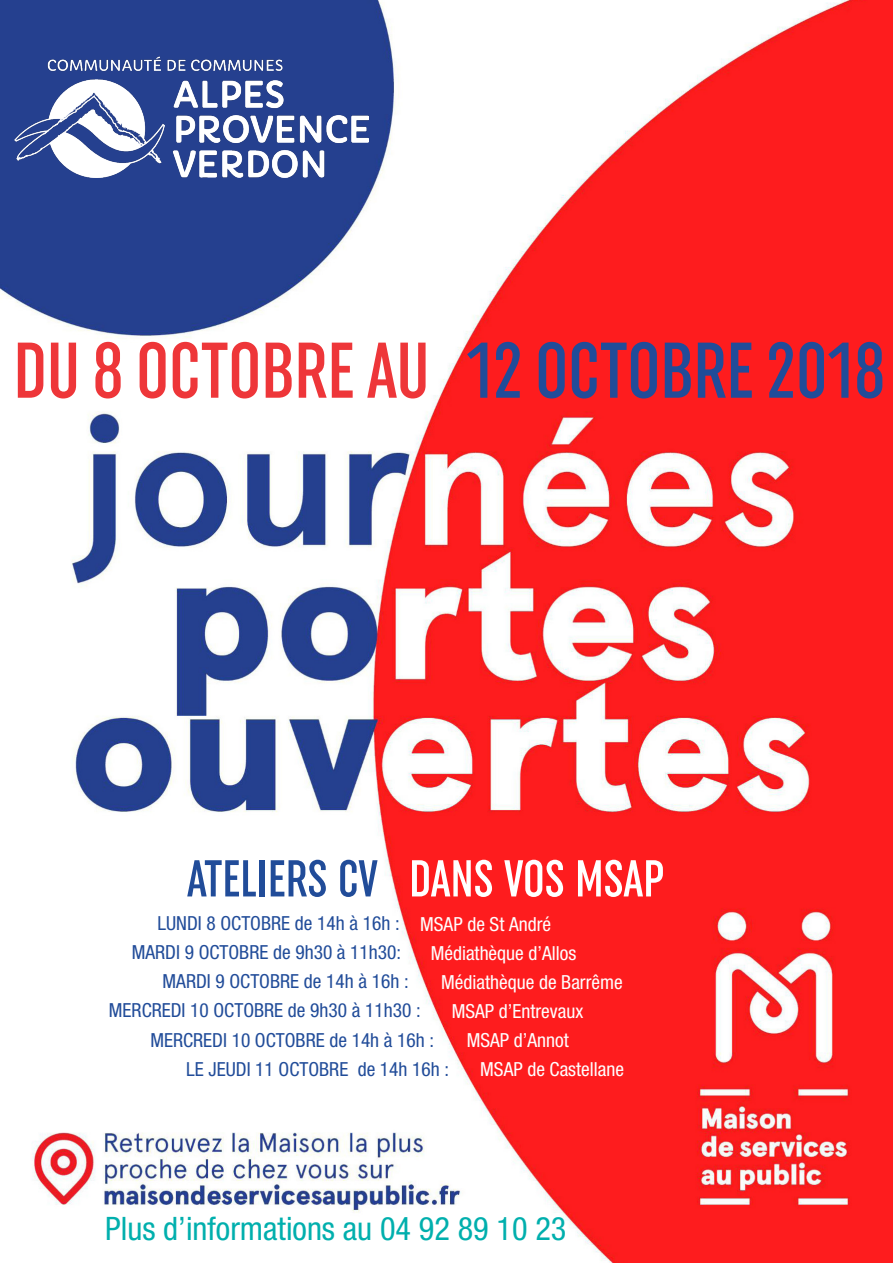
<style>
.page{position:relative;width:893px;height:1263px;background:#fff}
.page>*{position:absolute;margin:0;border:0;box-sizing:border-box;transform-origin:0 0}
.Style_de_paragraphe{font:500 extra-condensed 78.75px "Uniform";color:#214c99}
.Style_de_paragraphe-2{font:500 extra-condensed 51.75px "Uniform";color:#fff}
.Style_de_paragraphe-3{font:condensed 32.4px "Helvetica Neue";color:#00afad}
.Style_de_paragraphe-4{font:condensed 19.35px "Helvetica Neue";color:#214c99}
.Style_de_paragraphe-5{font:condensed 19.35px "Helvetica Neue";color:#fff}
.s1{color:#ee3639}
.s2{color:#214c99}
</style>
<div class="page">
<img style="left:0;top:0;width:893px;height:1263px">
<img style="left:14px;top:50px;width:355px;height:127px">
<p class="Style_de_paragraphe" style="left:13px;top:324px;width:873px"><span class="s1">DU 8 OCTOBRE AU</span> 12 OCTOBRE 2018</p>
<p class="Style_de_paragraphe-2" style="left:187px;top:848px;width:479px"><span class="s2">ATELIERS CV</span> DANS VOS MSAP</p>
<p class="Style_de_paragraphe-4" style="left:158px;top:912px;width:244px">LUNDI 8 OCTOBRE de 14h à 16h :</p>
<p class="Style_de_paragraphe-4" style="left:132px;top:941px;width:271px">MARDI 9 OCTOBRE de 9h30 à 11h30:</p>
<p class="Style_de_paragraphe-4" style="left:163px;top:970px;width:248px">MARDI 9 OCTOBRE de 14h à 16h :</p>
<p class="Style_de_paragraphe-4" style="left:109px;top:999px;width:313px">MERCREDI 10 OCTOBRE de 9h30 à 11h30 :</p>
<p class="Style_de_paragraphe-4" style="left:150px;top:1028px;width:285px">MERCREDI 10 OCTOBRE de 14h à 16h :</p>
<p class="Style_de_paragraphe-4" style="left:186px;top:1058px;width:264px">LE JEUDI 11 OCTOBRE de 14h 16h :</p>
<p class="Style_de_paragraphe-5" style="left:420px;top:913px;width:132px">MSAP de St André</p>
<p class="Style_de_paragraphe-5" style="left:431px;top:942px;width:147px">Médiathèque d’Allos</p>
<p class="Style_de_paragraphe-5" style="left:441px;top:971px;width:183px">Médiathèque de Barrême</p>
<p class="Style_de_paragraphe-5" style="left:452px;top:1000px;width:133px">MSAP d’Entrevaux</p>
<p class="Style_de_paragraphe-5" style="left:467px;top:1029px;width:104px">MSAP d’Annot</p>
<p class="Style_de_paragraphe-5" style="left:480px;top:1058px;width:145px">MSAP de Castellane</p>
<p class="Style_de_paragraphe-3" style="left:105px;top:1210px;width:463px">Plus d’informations au 04 92 89 10 23</p>
</div>
